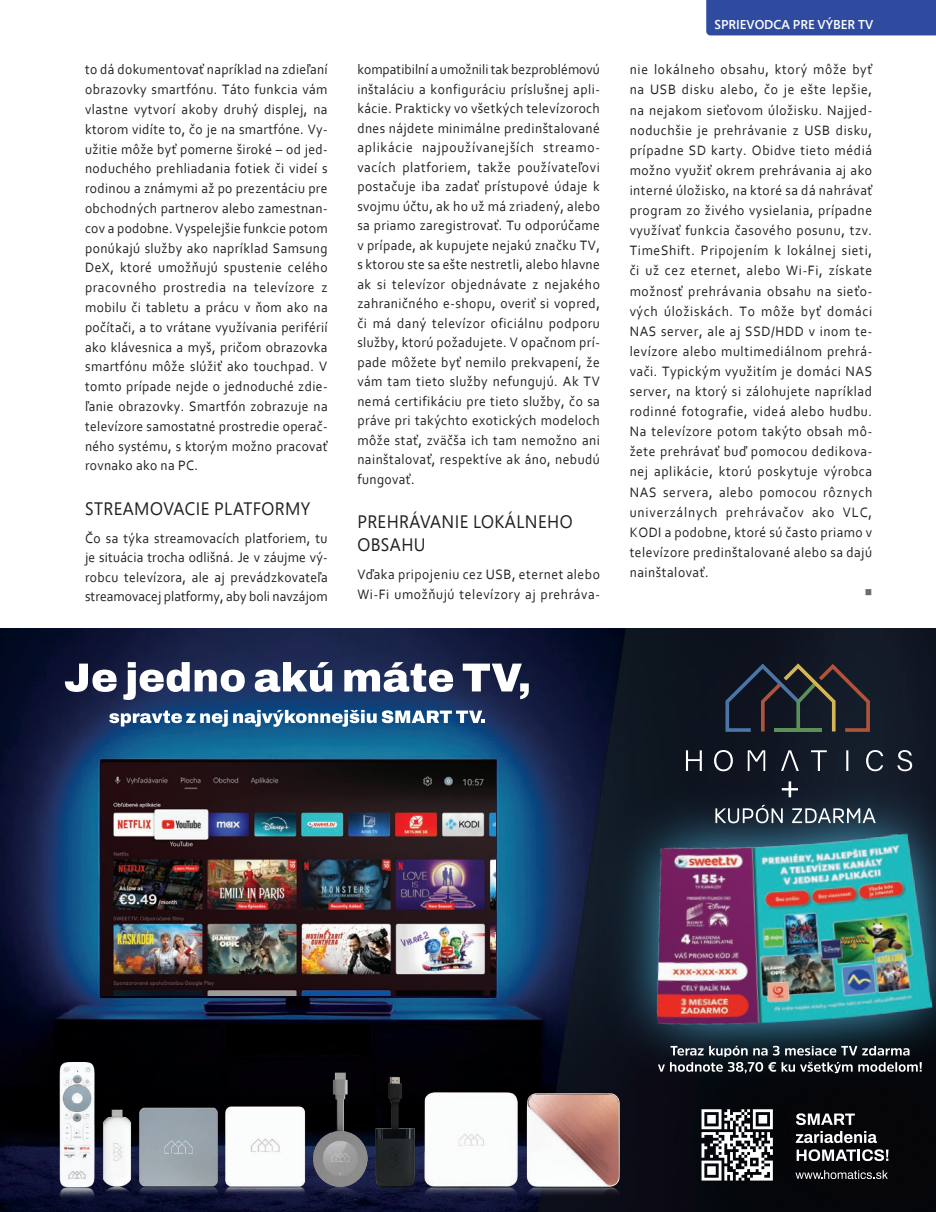
<style>
.page{position:relative;width:936px;height:1212px;background:#fff}
.page>*{position:absolute;margin:0;border:0;box-sizing:border-box;transform-origin:0 0}
.t1{font:18px/22.5px "Segoe Pro";letter-spacing:.025em;color:#231f20;scale:.95 1}
.t2{font:14.25px/20.1px "Corbel";letter-spacing:.035em;color:#231f20;text-align:justify;scale:.95 1}
.t3{font:600 12.75px "Segoe Pro";color:#fff}
.t4{font:10.5px "Wingdings";color:#6c6d70;scale:.95 1}
</style>
<div class="page">
<div style="left:706px;top:0;width:229px;height:35px;background:#2f4b9f"></div>
<img style="left:0;top:628px;width:935px;height:584px">
<img style="left:102px;top:761px;width:393px;height:234px">
<svg style="left:65px;top:663px;width:52px;height:29px"></svg>
<svg style="left:123px;top:662px;width:122px;height:38px"></svg>
<svg style="left:255px;top:662px;width:77px;height:30px"></svg>
<svg style="left:344px;top:662px;width:109px;height:30px"></svg>
<svg style="left:462px;top:663px;width:66px;height:36px"></svg>
<svg style="left:109px;top:710px;width:267px;height:17px"></svg>
<svg style="left:382px;top:710px;width:103px;height:13px"></svg>
<img style="left:83px;top:1008px;width:542px;height:197px">
<img style="left:59px;top:1063px;width:35px;height:149px">
<img style="left:647px;top:833px;width:285px;height:196px">
<svg style="left:701px;top:1109px;width:71px;height:71px"></svg>
<svg style="left:796px;top:1113px;width:58px;height:12px"></svg>
<svg style="left:795px;top:1131px;width:81px;height:12px"></svg>
<svg style="left:796px;top:1149px;width:92px;height:12px"></svg>
<svg style="left:795px;top:1170px;width:92px;height:9px"></svg>
<svg style="left:725px;top:663px;width:144px;height:69px;background:#272a2f"></svg>
<svg style="left:686px;top:750px;width:226px;height:21px;background:#363c47"></svg>
<svg style="left:715px;top:805px;width:67px;height:18px"></svg>
<svg style="left:792px;top:808px;width:83px;height:15px"></svg>
<svg style="left:781px;top:781px;width:17px;height:16px"></svg>
<svg style="left:658px;top:1064px;width:6px;height:7px"></svg>
<svg style="left:670px;top:1046px;width:251px;height:27px;background:#474d52"></svg>
<svg style="left:0;top:628px;width:14px;height:1px"></svg>
<svg style="left:0;top:1211px;width:14px;height:1px"></svg>
<p class="t2" style="left:85px;top:59px;width:257px">to dá dokumentovať napríklad na zdieľaní obrazovky smartfónu. Táto funkcia vám vlastne vytvorí akoby druhý displej, na ktorom vidíte to, čo je na smartfóne. Vy&shy;užitie môže byť pomerne široké – od jed&shy;noduchého prehliadania fotiek či videí s rodinou a známymi až po prezentáciu pre obchodných partnerov alebo zamestnan&shy;cov a podobne. Vyspelejšie funkcie potom ponúkajú služby ako napríklad Samsung DeX, ktoré umožňujú spustenie celého pracovného prostredia na televízore z mobilu či tabletu a prácu v ňom ako na počítači, a to vrátane využívania periférií ako klávesnica a myš, pričom obrazovka smartfónu môže slúžiť ako touchpad. V tomto prípade nejde o jednoduché zdie&shy;ľanie obrazovky. Smartfón zobrazuje na televízore samostatné prostredie operač&shy;ného systému, s ktorým možno pracovať rovnako ako na PC.</p>
<p class="t1" style="left:85px;top:496px;width:239px">STREAMOVACIE PLATFORMY</p>
<p class="t2" style="left:85px;top:528px;width:257px;line-height:19.5px">Čo sa týka streamovacích platforiem, tu je situácia trocha odlišná. Je v záujme vý&shy;robcu televízora, ale aj prevádzkovateľa streamovacej platformy, aby boli navzájom</p>
<p class="t2" style="left:357px;top:60px;width:257px;line-height:19.5px">kompatibilní a umožnili tak bezproblémovú inštaláciu a konfiguráciu príslušnej apli&shy;kácie. Prakticky vo všetkých televízoroch dnes nájdete minimálne predinštalované aplikácie najpoužívanejších streamo&shy;vacích platforiem, takže používateľovi postačuje iba zadať prístupové údaje k svojmu účtu, ak ho už má zriadený, alebo sa priamo zaregistrovať. Tu odporúčame v prípade, ak kupujete nejakú značku TV, s ktorou ste sa ešte nestretli, alebo hlavne ak si televízor objednávate z nejakého zahraničného e-shopu, overiť si vopred, či má daný televízor oficiálnu podporu služby, ktorú požadujete. V opačnom prí&shy;pade môžete byť nemilo prekvapení, že vám tam tieto služby nefungujú. Ak TV nemá certifikáciu pre tieto služby, čo sa práve pri takýchto exotických modeloch môže stať, zväčša ich tam nemožno ani nainštalovať, respektíve ak áno, nebudú fungovať.</p>
<p class="t1" style="left:357px;top:510px;width:228px">PREHRÁVANIE LOKÁLNEHO<br>OBSAHU</p>
<p class="t2" style="left:357px;top:564px;width:257px">Vďaka pripojeniu cez USB, eternet alebo<br>Wi-Fi umožňujú televízory aj prehráva-</p>
<p class="t3" style="left:714px;top:16px;width:160px">SPRIEVODCA PRE VÝBER TV</p>
<p class="t2" style="left:629px;top:59px;width:257px">nie lokálneho obsahu, ktorý môže byť na USB disku alebo, čo je ešte lepšie, na nejakom sieťovom úložisku. Najjed&shy;noduchšie je prehrávanie z USB disku, prípadne SD karty. Obidve tieto médiá možno využiť okrem prehrávania aj ako interné úložisko, na ktoré sa dá nahrávať program zo živého vysielania, prípadne využívať funkcia časového posunu, tzv.<br>TimeShift. Pripojením k lokálnej sieti, či už cez eternet, alebo Wi-Fi, získate možnosť prehrávania obsahu na sieťo&shy;vých úložiskách. To môže byť domáci NAS server, ale aj SSD/HDD v inom te&shy;levízore alebo multimediálnom prehrá&shy;vači. Typickým využitím je domáci NAS server, na ktorý si zálohujete napríklad rodinné fotografie, videá alebo hudbu.<br>Na televízore potom takýto obsah mô&shy;žete prehrávať buď pomocou dedikova&shy;nej aplikácie, ktorú poskytuje výrobca NAS servera, alebo pomocou rôznych univerzálnych prehrávačov ako VLC, KODI a podobne, ktoré sú často priamo v televízore predinštalované alebo sa dajú nainštalovať.</p>
<p class="t4" style="left:864px;top:587px;width:9px">■</p>
</div>
